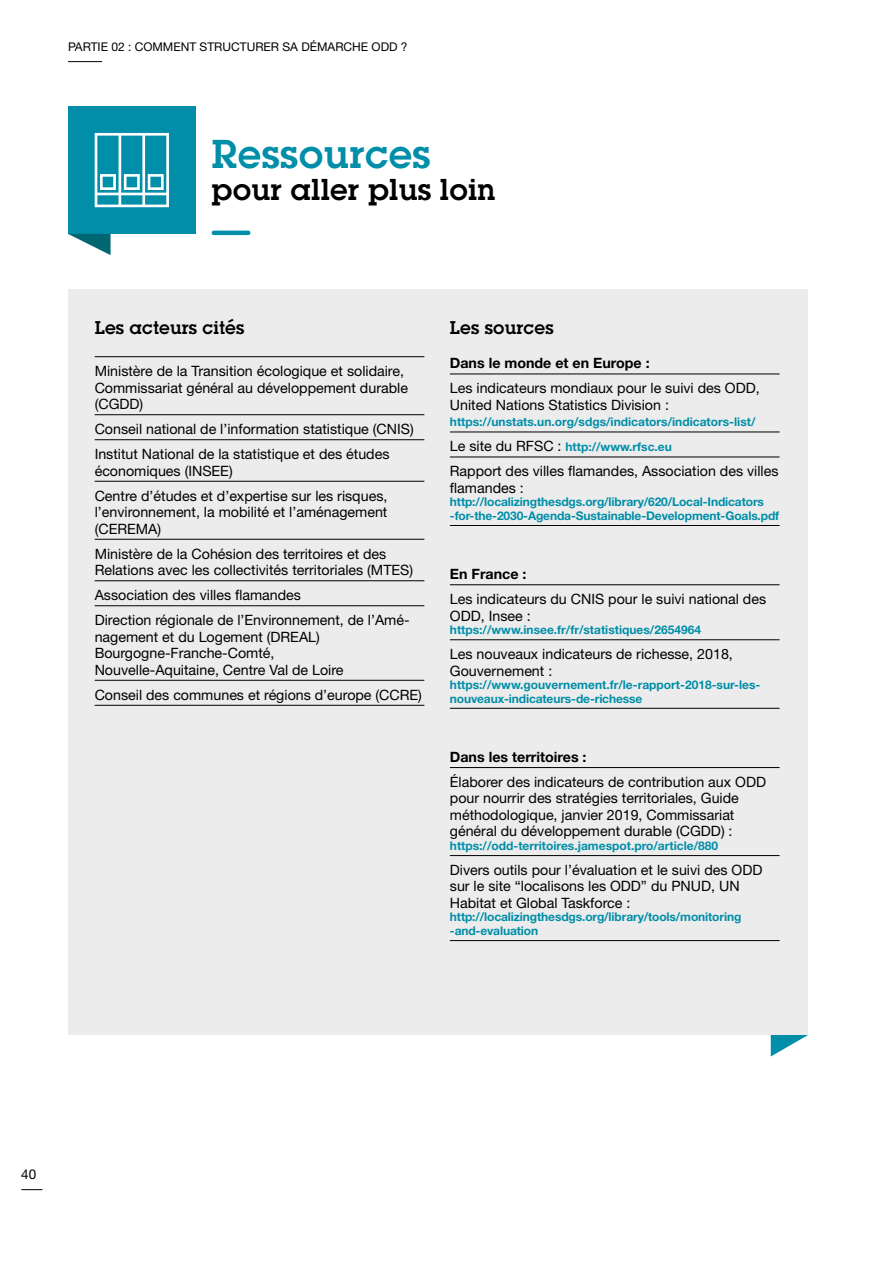
<style>
.page{position:relative;width:893px;height:1263px;background:#fff}
.page>*{position:absolute;margin:0;border:0;box-sizing:border-box;transform-origin:0 0}
.t1{font:36px "Lubalin Demi";color:#008ea8}
.t2{font:27px "Lubalin Demi";color:#000}
.t3{font:16.5px "Lubalin Demi";color:#000}
.t4{font:14.25px/16.5px "Helvetica Neue LT Std";color:#000}
.t5{font:700 14.25px "Helvetica Neue LT Std";color:#000}
.t6{font:13.5px "Helvetica Neue LT Std";color:#000}
.t7{font:700 12px/13.5px "Helvetica Neue LT Std";letter-spacing:-.01em;color:#008ea8}
.t8{font:12px "Helvetica Neue LT Std";color:#000}
.s1{font-weight:400;font-size:14.25px;color:#000}
</style>
<div class="page">
<svg style="left:22px;top:1189px;width:20px;height:1px"></svg>
<hr style="left:68px;top:61px;width:34px;height:1px;background:#000">
<svg style="left:771px;top:1035px;width:37px;height:21px"></svg>
<div style="left:68px;top:289px;width:740px;height:746px;background:#ececec"></div>
<hr style="left:95px;top:356px;width:329px;height:1px;background:#000">
<hr style="left:95px;top:414px;width:329px;height:1px;background:#000">
<hr style="left:95px;top:439px;width:329px;height:1px;background:#000">
<hr style="left:95px;top:481px;width:329px;height:1px;background:#000">
<hr style="left:95px;top:539px;width:329px;height:1px;background:#000">
<hr style="left:95px;top:580px;width:329px;height:1px;background:#000">
<hr style="left:95px;top:605px;width:329px;height:1px;background:#000">
<hr style="left:95px;top:680px;width:329px;height:1px;background:#000">
<hr style="left:95px;top:705px;width:329px;height:1px;background:#000">
<hr style="left:450px;top:374px;width:330px;height:1px;background:#000">
<hr style="left:450px;top:432px;width:330px;height:1px;background:#000">
<hr style="left:450px;top:457px;width:330px;height:1px;background:#000">
<hr style="left:450px;top:525px;width:330px;height:1px;background:#000">
<hr style="left:450px;top:584px;width:330px;height:1px;background:#000">
<hr style="left:450px;top:639px;width:330px;height:1px;background:#000">
<hr style="left:450px;top:708px;width:330px;height:1px;background:#000">
<hr style="left:450px;top:767px;width:330px;height:1px;background:#000">
<hr style="left:450px;top:855px;width:330px;height:1px;background:#000">
<hr style="left:450px;top:940px;width:330px;height:1px;background:#000">
<div style="left:68px;top:106px;width:128px;height:128px;background:#008ea8"></div>
<svg style="left:68px;top:234px;width:43px;height:21px"></svg>
<hr style="left:214px;top:231px;width:34px;height:4px;background:#008ea8">
<svg style="left:95px;top:133px;width:74px;height:74px"></svg>
<p class="t8" style="left:68px;top:40px;width:341px">PARTIE 02 : COMMENT STRUCTURER SA DÉMARCHE ODD ?</p>
<h1 class="t1" style="left:212px;top:128px;width:221px">Ressources</h1>
<h2 class="t2" style="left:212px;top:170px;width:286px">pour aller plus loin</h2>
<p class="t3" style="left:95px;top:316px;width:152px">Les acteurs cités</p>
<p class="t4" style="left:95px;top:362px;width:315px">Ministère de la Transition écologique et solidaire,<br>Commissariat général au développement durable (CGDD)</p>
<p class="t4" style="left:95px;top:416px;width:321px;line-height:25px">Conseil national de l’information statistique (CNIS)<br>Institut National de la statistique et des études</p>
<p class="t4" style="left:95px;top:458px;width:294px;line-height:25px">économiques (INSEE)<br>Centre d’études et d’expertise sur les risques,</p>
<p class="t4" style="left:95px;top:504px;width:294px">l’environnement, la mobilité et l’aménagement (CEREMA)</p>
<p class="t4" style="left:95px;top:545px;width:320px">Ministère de la Cohésion des territoires et des<br>Relations avec les collectivités territoriales (MTES)</p>
<p class="t4" style="left:95px;top:582px;width:316px;line-height:25px">Association des villes flamandes<br>Direction régionale de l’Environnement, de l’Amé-</p>
<p class="t4" style="left:95px;top:628px;width:250px">nagement et du Logement (DREAL)<br>Bourgogne-Franche-Comté,<br>Nouvelle-Aquitaine, Centre Val de Loire</p>
<p class="t4" style="left:95px;top:686px;width:329px">Conseil des communes et régions d’europe (CCRE)</p>
<p class="t3" style="left:450px;top:316px;width:106px">Les sources</p>
<p class="t5" style="left:450px;top:354px;width:201px">Dans le monde et en Europe :</p>
<p class="t4" style="left:450px;top:380px;width:311px">Les indicateurs mondiaux pour le suivi des ODD,<br>United Nations Statistics Division :</p>
<p class="t7" style="left:450px;top:409px;width:307px;line-height:25px">https://unstats.un.org/sdgs/indicators/indicators-list/<br><span class="s1">Le site du RFSC :</span> http://www.rfsc.eu</p>
<p class="t4" style="left:450px;top:463px;width:330px">Rapport des villes flamandes, Association des villes flamandes :</p>
<p class="t7" style="left:450px;top:495px;width:331px">http://localizingthesdgs.org/library/620/Local-Indicators -for-the-2030-Agenda-Sustainable-Development-Goals.pdf</p>
<p class="t5" style="left:450px;top:565px;width:78px">En France :</p>
<p class="t4" style="left:450px;top:591px;width:318px">Les indicateurs du CNIS pour le suivi national des<br>ODD, Insee :</p>
<p class="t7" style="left:450px;top:623px;width:253px">https://www.insee.fr/fr/statistiques/2654964</p>
<p class="t4" style="left:450px;top:646px;width:284px">Les nouveaux indicateurs de richesse, 2018,<br>Gouvernement :</p>
<p class="t7" style="left:450px;top:678px;width:312px">https://www.gouvernement.fr/le-rapport-2018-sur-les&shy;nouveaux-indicateurs-de-richesse</p>
<p class="t5" style="left:450px;top:748px;width:138px">Dans les territoires :</p>
<p class="t4" style="left:450px;top:773px;width:318px">Élaborer des indicateurs de contribution aux ODD pour nourrir des stratégies territoriales, Guide méthodologique, janvier 2019, Commissariat général du développement durable (CGDD) :</p>
<p class="t7" style="left:450px;top:838px;width:270px">https://odd-territoires.jamespot.pro/article/880</p>
<p class="t4" style="left:450px;top:861px;width:314px">Divers outils pour l’évaluation et le suivi des ODD sur le site “localisons les ODD” du PNUD, UN<br>Habitat et Global Taskforce :</p>
<p class="t7" style="left:450px;top:910px;width:293px">http://localizingthesdgs.org/library/tools/monitoring -and-evaluation</p>
<p class="t6" style="left:21px;top:1166px;width:17px">40</p>
</div>
